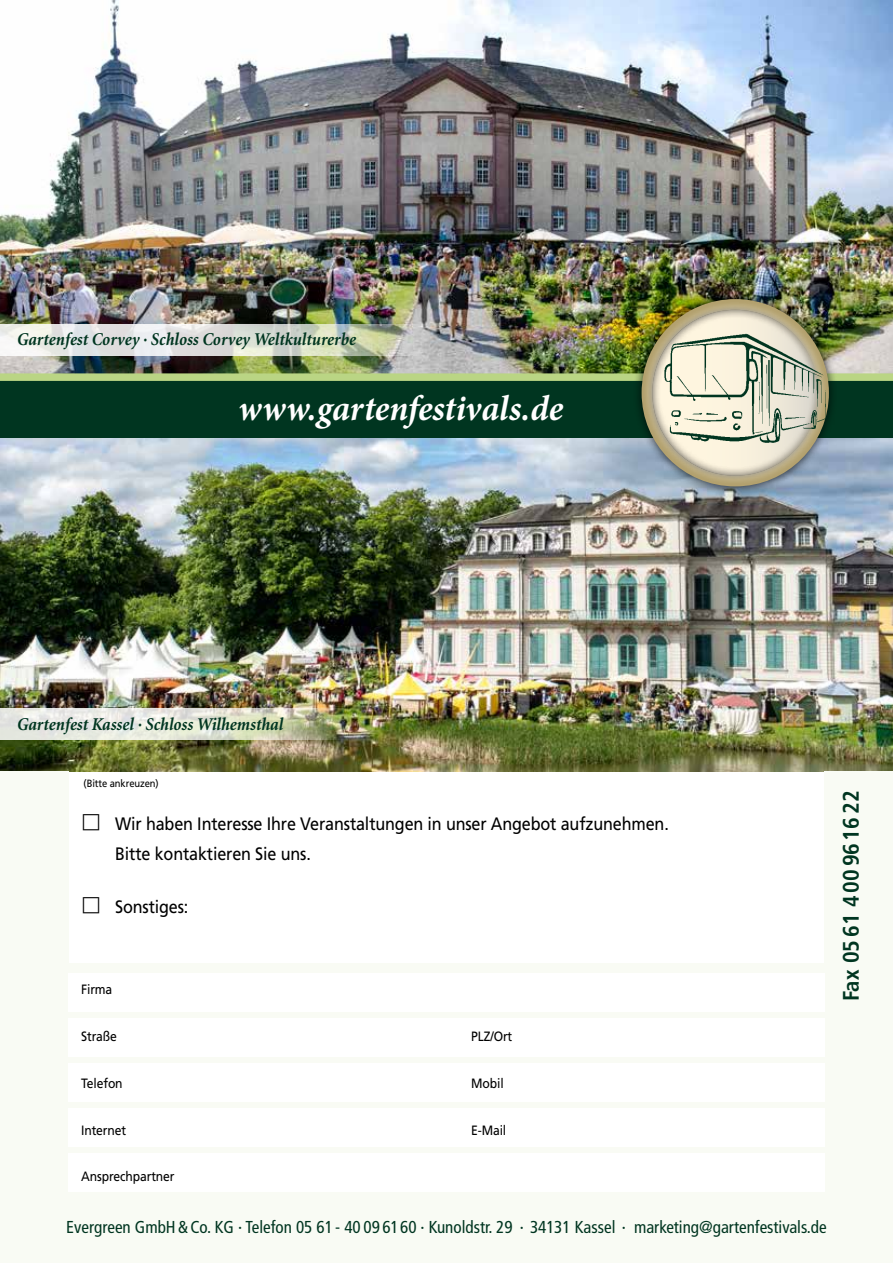
<style>
.page{position:relative;width:893px;height:1263px;background:#fff}
.page>*{position:absolute;margin:0;border:0;box-sizing:border-box;transform-origin:0 0}
.t1{font:italic 700 36px "Minion Pro";color:#fff;scale:.96 1}
.t2{font:700 condensed 22.5px "Frutiger";letter-spacing:.01em;color:#003520}
.t3{font:18px/29.5px "Frutiger";letter-spacing:-.01em;color:#000;scale:.9 1}
.t4{font:italic 700 18px "Minion";color:#003520;scale:.92 1}
.t5{font:condensed 17.25px "Frutiger";color:#003520}
.t6{font:13.5px "Frutiger";letter-spacing:-.01em;color:#000;scale:.9 1}
.t7{font:10.5px "Frutiger";letter-spacing:-.01em;color:#000;scale:.9 1}
</style>
<div class="page">
<div style="left:0;top:964px;width:893px;height:299px;background:#f9fbf4"></div>
<div style="left:68px;top:974px;width:757px;height:38px;background:#fff"></div>
<div style="left:68px;top:1019px;width:757px;height:38px;background:#fff"></div>
<div style="left:68px;top:1064px;width:757px;height:38px;background:#fff"></div>
<div style="left:68px;top:1109px;width:757px;height:38px;background:#fff"></div>
<div style="left:68px;top:1154px;width:757px;height:38px;background:#fff"></div>
<img style="left:0;top:0;width:893px;height:373px">
<img style="left:0;top:438px;width:893px;height:333px">
<div style="left:0;top:381px;width:893px;height:57px;background:#003520"></div>
<div style="left:0;top:373px;width:893px;height:8px;background:#bad584"></div>
<div style="left:633px;top:290px;width:205px;height:205px;background:#000;opacity:.75"></div>
<div style="left:642px;top:300px;width:186px;height:185px;background:#fff;opacity:.75"></div>
<div style="left:651px;top:308px;width:168px;height:169px;background:#000;opacity:.75"></div>
<img style="left:663px;top:333px;width:165px;height:111px">
<div style="left:825px;top:771px;width:68px;height:193px;background:#f9fbf4"></div>
<div style="left:0;top:771px;width:68px;height:193px;background:#f9fbf4"></div>
<svg style="left:0;top:324px;width:430px;height:31px;background:#d9dcd3"></svg>
<svg style="left:0;top:708px;width:344px;height:32px;background:#d9dbcb"></svg>
<p class="t4" style="left:17px;top:330px;width:370px">Gartenfest Corvey · Schloss Corvey Weltkulturerbe</p>
<h1 class="t1" style="left:238px;top:383px;width:340px">www.gartenfestivals.de</h1>
<p class="t4" style="left:17px;top:715px;width:291px">Gartenfest Kassel · Schloss Wilhemsthal</p>
<p class="t7" style="left:84px;top:777px;width:85px">(Bitte ankreuzen)</p>
<p class="t3" style="left:115px;top:809px;width:617px">Wir haben Interesse Ihre Veranstaltungen in unser Angebot aufzunehmen.<br>Bitte kontaktieren Sie uns.</p>
<p class="t3" style="left:115px;top:891px;width:83px">Sonstiges:</p>
<p class="t6" style="left:81px;top:982px;width:36px">Firma</p>
<p class="t6" style="left:81px;top:1028px;width:41px">Straße</p>
<p class="t6" style="left:471px;top:1028px;width:47px">PLZ/Ort</p>
<p class="t6" style="left:81px;top:1075px;width:48px">Telefon</p>
<p class="t6" style="left:471px;top:1075px;width:38px">Mobil</p>
<p class="t6" style="left:81px;top:1122px;width:52px">Internet</p>
<p class="t6" style="left:471px;top:1122px;width:41px">E-Mail</p>
<p class="t6" style="left:81px;top:1169px;width:105px">Ansprechpartner</p>
<p class="t5" style="left:66px;top:1217px;width:762px">Evergreen GmbH&amp;Co. KG · Telefon 05 61 - 40 09 6160 · Kunoldstr. 29 · 34131 Kassel · marketing@gartenfestivals.de</p>
<p class="t2" style="left:838px;top:1001px;width:212px;rotate:-90deg">Fax 0561 4009616 22</p>
</div>
